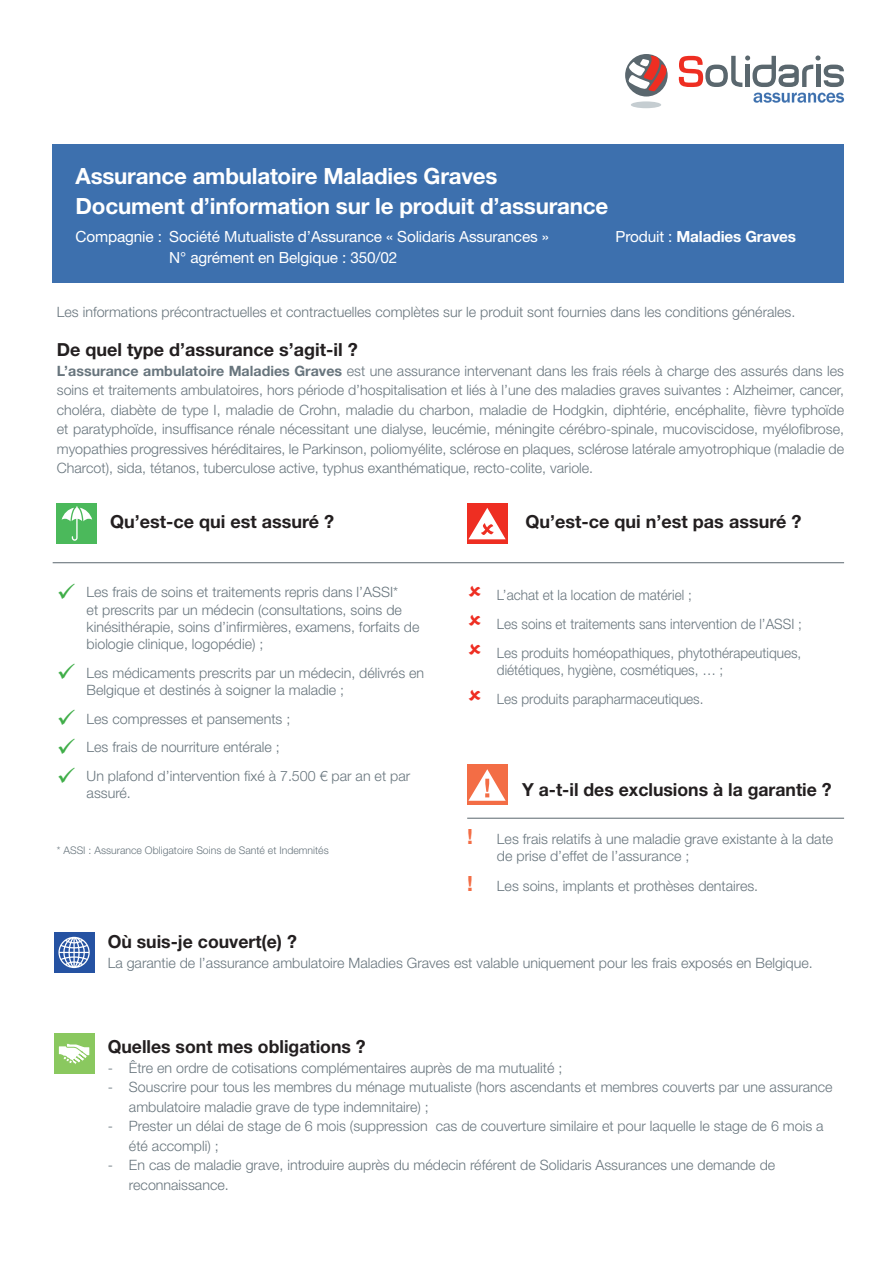
<style>
.page{position:relative;width:893px;height:1263px;background:#fff}
.page>*{position:absolute;margin:0;border:0;box-sizing:border-box;transform-origin:0 0}
.t1{font:700 22.35px/30.8px "Helvetica Neue LT Std";letter-spacing:-.01em;color:#fff}
.t2{font:700 18px "Helvetica Neue LT Std";color:#231f20}
.t3{font:15.45px "Helvetica Neue LT Std";letter-spacing:-.01em;color:#fff}
.t4{font:700 15.45px "Helvetica Neue LT Std";letter-spacing:-.01em;color:#fff}
.t5{font:300 14.25px/19.5px "Helvetica Neue LT Std";color:#68757d}
.t6{font:300 14.25px/28.8px "Helvetica Neue LT Std";color:#68757d;scale:.95 1}
.t7{font:300 10.5px "Helvetica Neue LT Std";color:#68757d}
.s1{font-weight:400}
.s2{font-weight:700}
.s3{color:#40ae49}
.s4{font-weight:700;font-size:21px;color:#f36d45}
</style>
<div class="page">
<div style="left:467px;top:503px;width:40px;height:41px;background:#ee2e22"></div>
<div style="left:467px;top:765px;width:40px;height:40px;background:#f36d45"></div>
<svg style="left:468px;top:769px;width:38px;height:32px"></svg>
<hr style="left:467px;top:818px;width:377px;height:1px;background:#5a676e">
<div style="left:53px;top:145px;width:791px;height:138px;background:#3d70ae"></div>
<div style="left:631px;top:101px;width:30px;height:7px;background:#c5cdd1;border-radius:50%"></div>
<svg style="left:625px;top:54px;width:43px;height:43px"></svg>
<svg style="left:628px;top:56px;width:40px;height:36px"></svg>
<svg style="left:679px;top:55px;width:165px;height:32px"></svg>
<svg style="left:753px;top:93px;width:91px;height:10px"></svg>
<div style="left:57px;top:503px;width:40px;height:41px;background:#4bb95b"></div>
<hr style="left:53px;top:562px;width:791px;height:1px;background:#5a676e">
<svg style="left:62px;top:506px;width:30px;height:35px"></svg>
<svg style="left:468px;top:508px;width:38px;height:31px"></svg>
<div style="left:54px;top:932px;width:40px;height:40px;background:#2552a2"></div>
<svg style="left:58px;top:937px;width:32px;height:31px"></svg>
<div style="left:54px;top:1034px;width:40px;height:40px;background:#8ac85f"></div>
<svg style="left:58px;top:1043px;width:32px;height:21px"></svg>
<h1 class="t1" style="left:76px;top:160px;width:534px">Assurance ambulatoire Maladies Graves<br>Document d’information sur le produit d’assurance</h1>
<p class="t3" style="left:76px;top:228px;width:475px">Compagnie : Société Mutualiste d’Assurance « Solidaris Assurances »</p>
<p class="t4" style="left:616px;top:227px;width:182px"><span class="s1">Produit :</span> Maladies Graves</p>
<p class="t3" style="left:169px;top:248px;width:230px">N° agrément en Belgique : 350/02</p>
<p class="t5" style="left:57px;top:302px;width:740px">Les informations précontractuelles et contractuelles complètes sur le produit sont fournies dans les conditions générales.</p>
<p class="t2" style="left:57px;top:338px;width:302px">De quel type d’assurance s’agit-il ?</p>
<p class="t5" style="left:57px;top:360px;width:789px;text-align:justify"><span class="s2">L’assurance ambulatoire Maladies Graves</span> est une assurance intervenant dans les frais réels à charge des assurés dans les soins et traitements ambulatoires, hors période d’hospitalisation et liés à l’une des maladies graves suivantes : Alzheimer, cancer, choléra, diabète de type I, maladie de Crohn, maladie du charbon, maladie de Hodgkin, diphtérie, encéphalite, fièvre typhoïde et paratyphoïde, insuffisance rénale nécessitant une dialyse, leucémie, méningite cérébro-spinale, mucoviscidose, myélofibrose, myopathies progressives héréditaires, le Parkinson, poliomyélite, sclérose en plaques, sclérose latérale amyotrophique (maladie de Charcot), sida, tétanos, tuberculose active, typhus exanthématique, recto-colite, variole.</p>
<p class="t2" style="left:110px;top:510px;width:226px">Qu’est-ce qui est assuré ?</p>
<p class="t2" style="left:526px;top:510px;width:277px">Qu’est-ce qui n’est pas assuré ?</p>
<p class="t5" style="left:87px;top:583px;width:334px;line-height:17.1px;text-indent:-30px"><span class="s3">✓</span> Les frais de soins et traitements repris dans l’ASSI*<br>et prescrits par un médecin (consultations, soins de kinésithérapie, soins d’infirmières, examens, forfaits de biologie clinique, logopédie) ;</p>
<p class="t5" style="left:87px;top:664px;width:339px;line-height:17.1px;text-indent:-30px"><span class="s3">✓</span> Les médicaments prescrits par un médecin, délivrés en<br>Belgique et destinés à soigner la maladie ;</p>
<p class="t5" style="left:57px;top:708px;width:235px"><span class="s3">✓</span> Les compresses et pansements ;</p>
<p class="t5" style="left:57px;top:737px;width:224px"><span class="s3">✓</span> Les frais de nourriture entérale ;</p>
<p class="t5" style="left:87px;top:767px;width:325px;line-height:17.1px;text-indent:-30px"><span class="s3">✓</span> Un plafond d’intervention fixé à 7.500 € par an et par assuré.</p>
<p class="t7" style="left:57px;top:844px;width:273px">* ASSI : Assurance Obligatoire Soins de Santé et Indemnités</p>
<p class="t6" style="left:497px;top:581px;width:322px">L’achat et la location de matériel ;<br>Les soins et traitements sans intervention de l’ASSI ;<br>Les produits homéopathiques, phytothérapeutiques,</p>
<p class="t6" style="left:497px;top:655px;width:240px">diététiques, hygiène, cosmétiques, … ;<br>Les produits parapharmaceutiques.</p>
<p class="t2" style="left:522px;top:778px;width:311px">Y a-t-il des exclusions à la garantie ?</p>
<p class="t5" style="left:497px;top:830px;width:338px;line-height:17.1px;text-indent:-30px"><span class="s4">!</span> Les frais relatifs à une maladie grave existante à la date de prise d’effet de l’assurance ;</p>
<p class="t5" style="left:467px;top:876px;width:293px"><span class="s4">!</span> Les soins, implants et prothèses dentaires.</p>
<p class="t2" style="left:108px;top:931px;width:191px">Où suis-je couvert(e) ?</p>
<p class="t5" style="left:108px;top:953px;width:707px">La garantie de l’assurance ambulatoire Maladies Graves est valable uniquement pour les frais exposés en Belgique.</p>
<p class="t2" style="left:108px;top:1036px;width:259px">Quelles sont mes obligations ?</p>
<p class="t5" style="left:108px;top:1058px;width:456px">- Être en ordre de cotisations complémentaires auprès de ma mutualité ;</p>
<p class="t5" style="left:129px;top:1077px;width:705px;text-indent:-21px">- Souscrire pour tous les membres du ménage mutualiste (hors ascendants et membres couverts par une assurance ambulatoire maladie grave de type indemnitaire) ;</p>
<p class="t5" style="left:129px;top:1116px;width:696px;text-indent:-21px">- Prester un délai de stage de 6 mois (suppression cas de couverture similaire et pour laquelle le stage de 6 mois a été accompli) ;</p>
<p class="t5" style="left:129px;top:1155px;width:648px;text-indent:-21px">- En cas de maladie grave, introduire auprès du médecin référent de Solidaris Assurances une demande de reconnaissance.</p>
</div>
